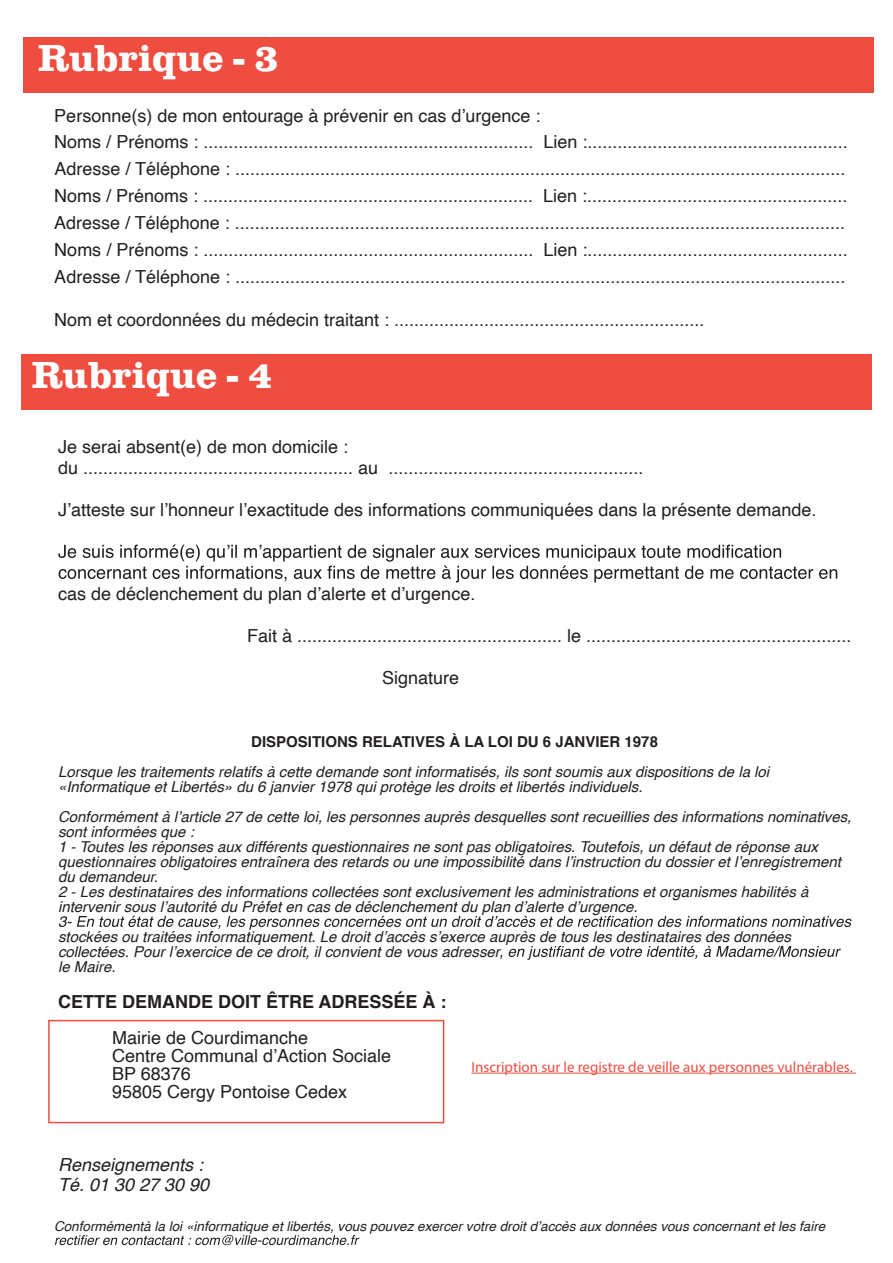
<style>
.page{position:relative;width:893px;height:1263px;background:#fff}
.page>*{position:absolute;margin:0;border:0;box-sizing:border-box;transform-origin:0 0}
.t1{font:700 39px "Clarendon URW";color:#fff}
.t2{font:18px/18px "Helvetica";color:#231f20}
.t3{font:700 18px "Helvetica";color:#231f20}
.t4{font:italic 18px/19.5px "Helvetica";color:#231f20}
.t5{font:italic 15px/15px "Helvetica";color:#231f20}
.t6{font:15px "Myriad Pro";color:#ef4d3f}
.t7{font:700 15px "Helvetica";color:#231f20}
.t8{font:italic 13.5px "Helvetica";color:#231f20}
</style>
<div class="page">
<div style="left:23px;top:37px;width:851px;height:55px;background:#ef4d3f"></div>
<div style="left:21px;top:355px;width:851px;height:55px;background:#ef4d3f"></div>
<svg style="left:58px;top:544px;width:779px;height:38px"></svg>
<svg style="left:59px;top:916px;width:792px;height:14px"></svg>
<svg style="left:500px;top:946px;width:341px;height:14px"></svg>
<div style="left:48px;top:1020px;width:396px;height:103px;border:2px solid #ef4d3f"></div>
<svg style="left:55px;top:1235px;width:304px;height:10px"></svg>
<hr style="left:471px;top:1073px;width:385px;height:1px;background:#ef4d3f">
<h1 class="t1" style="left:38px;top:30px;width:242px">Rubrique - 3</h1>
<p class="t2" style="left:54px;top:103px;width:795px;line-height:26.2px">Personne(s) de mon entourage à prévenir en cas d’urgence :<br>Noms / Prénoms : .................................................................. Lien :....................................................<br>Adresse / Téléphone : ..........................................................................................................................</p>
<p class="t2" style="left:54px;top:182px;width:795px;line-height:27px">Noms / Prénoms : .................................................................. Lien :....................................................<br>Adresse / Téléphone : ..........................................................................................................................<br>Noms / Prénoms : .................................................................. Lien :....................................................<br>Adresse / Téléphone : ..........................................................................................................................</p>
<p class="t2" style="left:54px;top:311px;width:652px">Nom et coordonnées du médecin traitant : ..............................................................</p>
<h1 class="t1" style="left:32px;top:346px;width:242px">Rubrique - 4</h1>
<p class="t2" style="left:58px;top:436px;width:587px;line-height:21px">Je serai absent(e) de mon domicile :<br>du ...................................................... au ...................................................</p>
<p class="t2" style="left:58px;top:501px;width:760px">J’atteste sur l’honneur l’exactitude des informations communiquées dans la présente demande.</p>
<p class="t2" style="left:58px;top:585px;width:419px">cas de déclenchement du plan d’alerte et d’urgence.</p>
<p class="t2" style="left:247px;top:627px;width:606px">Fait à ..................................................... le .....................................................</p>
<p class="t2" style="left:382px;top:669px;width:79px">Signature</p>
<p class="t7" style="left:251px;top:729px;width:408px">DISPOSITIONS RELATIVES À LA LOI DU 6 JANVIER 1978</p>
<p class="t5" style="left:58px;top:764px;width:713px">Lorsque les traitements relatifs à cette demande sont informatisés, ils sont soumis aux dispositions de la loi «Informatique et Libertés» du 6 janvier 1978 qui protège les droits et libertés individuels.</p>
<p class="t5" style="left:58px;top:809px;width:795px">Conformément à l’article 27 de cette loi, les personnes auprès desquelles sont recueillies des informations nominatives, sont informées que :<br>1 - Toutes les réponses aux différents questionnaires ne sont pas obligatoires. Toutefois, un défaut de réponse aux questionnaires obligatoires entraînera des retards ou une impossibilité dans l’instruction du dossier et l’enregistrement du demandeur.<br>2 - Les destinataires des informations collectées sont exclusivement les administrations et organismes habilités à intervenir sous l’autorité du Préfet en cas de déclenchement du plan d’alerte d’urgence.</p>
<p class="t5" style="left:58px;top:929px;width:734px">stockées ou traitées informatiquement. Le droit d’accès s’exerce auprès de tous les destinataires des données collectées. Pour l’exercice de ce droit, il convient de vous adresser<br>le Maire.</p>
<p class="t3" style="left:58px;top:987px;width:390px">CETTE DEMANDE DOIT ÊTRE ADRESSÉE À :</p>
<p class="t2" style="left:112px;top:1029px;width:281px">Mairie de Courdimanche<br>Centre Communal d’Action Sociale<br>BP 68376<br>95805 Cergy Pontoise Cedex</p>
<p class="t6" style="left:471px;top:1057px;width:383px">Inscription sur le registre de veille aux personnes vulnérables.</p>
<p class="t4" style="left:58px;top:1155px;width:153px">Renseignements :<br>Té. 01 30 27 30 90</p>
<p class="t8" style="left:54px;top:1216px;width:773px">Conformémentà la loi «informatique et libertés, vous pouvez exercer votre droit d’accès aux données vous concernant et les faire</p>
</div>
